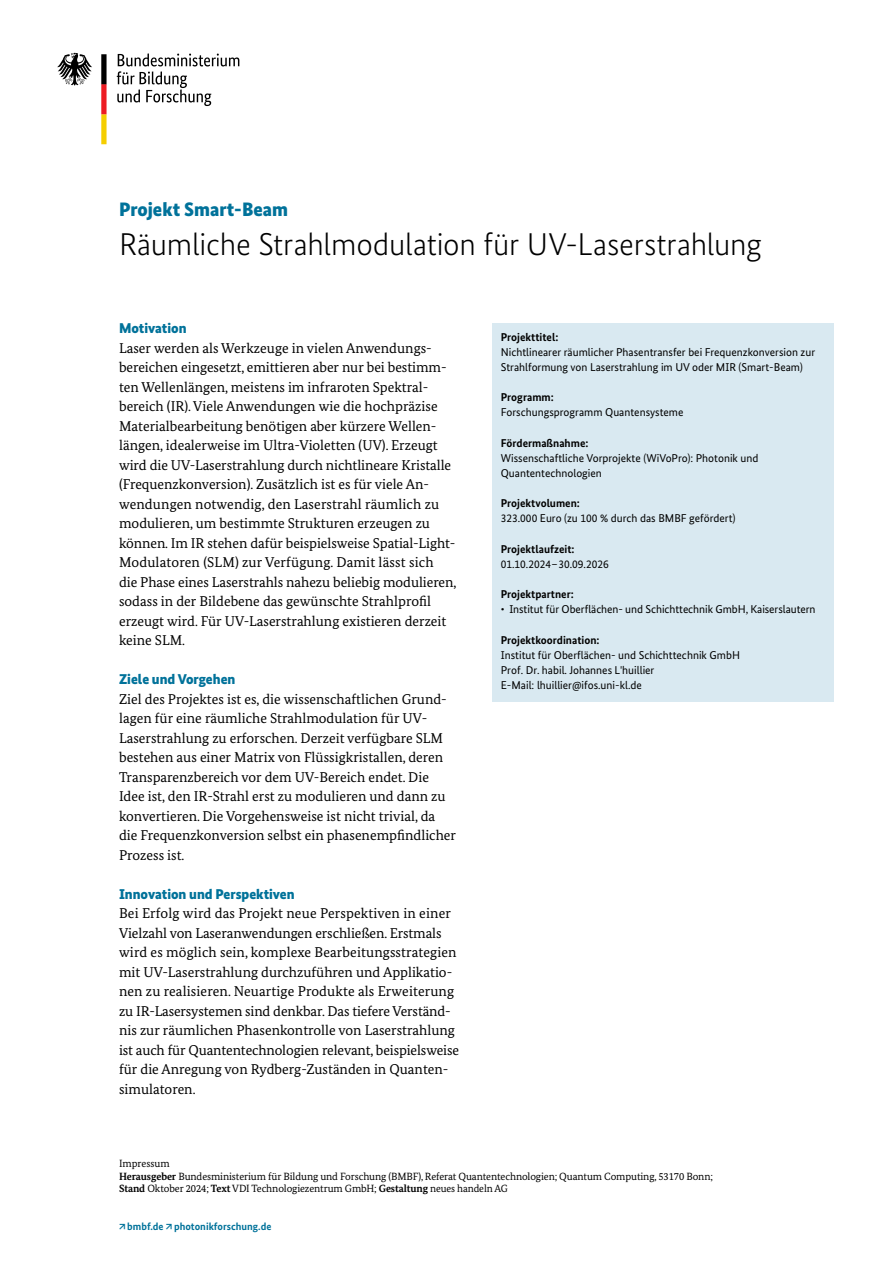
<style>
.page{position:relative;width:893px;height:1263px;background:#fff}
.page>*{position:absolute;margin:0;border:0;box-sizing:border-box;transform-origin:0 0}
.H1_Headline_schwarz{font:300 31.5px "Bundes Sans";letter-spacing:-.005em;color:#000}
.t1{font:900 19.5px "Bundes Sans";color:#00729a}
.t2{font:14.25px/19.5px "Bundes Serif";color:#000}
.H2_Headline{font:900 14.25px "Bundes Sans";color:#00729a}
.t3{font:11.4px/15.1px "Bundes Sans";color:#000}
.t4{font:700 11.4px "Bundes Sans";color:#000}
.H2_Impressum{font:10.5px/12.6px "Bundes Serif";letter-spacing:-.01em;color:#000}
.t5{font:700 10.5px "Bundes Sans";color:#00729a}
.s1{font-weight:700}
</style>
<div class="page">
<svg style="left:117px;top:53px;width:122px;height:53px"></svg>
<svg style="left:57px;top:53px;width:35px;height:33px"></svg>
<svg style="left:101px;top:54px;width:6px;height:90px"></svg>
<div style="left:492px;top:323px;width:341px;height:379px;background:#d9e9f1"></div>
<p class="t1" style="left:119px;top:198px;width:171px">Projekt Smart-Beam</p>
<h1 class="H1_Headline_schwarz" style="left:119px;top:227px;width:644px">Räumliche Strahlmodulation für UV-Laserstrahlung</h1>
<h2 class="H2_Headline" style="left:119px;top:320px;width:69px">Motivation</h2>
<p class="t2" style="left:119px;top:338px;width:339px">Laser werden als Werkzeuge in vielen Anwendungs&shy;bereichen eingesetzt, emittieren aber nur bei bestimm&shy;ten Wellenlängen, meistens im infraroten Spektral&shy;bereich (IR). Viele Anwendungen wie die hochpräzise Materialbearbeitung benötigen aber kürzere Wellen&shy;längen, idealerweise im Ultra-Violetten (UV). Erzeugt wird die UV-Laserstrahlung durch nichtlineare Kristalle (Frequenzkonversion). Zusätzlich ist es für viele An&shy;wendungen notwendig, den Laserstrahl räumlich zu modulieren, um bestimmte Strukturen erzeugen zu können. Im IR stehen dafür beispielsweise Spatial-Light-Modulatoren (SLM) zur Verfügung. Damit lässt sich<br>die Phase eines Laserstrahls nahezu beliebig modulieren, sodass in der Bildebene das gewünschte Strahlprofil erzeugt wird. Für UV-Laserstrahlung existieren derzeit keine SLM.</p>
<h2 class="H2_Headline" style="left:119px;top:671px;width:118px">Ziele und Vorgehen</h2>
<p class="t2" style="left:119px;top:689px;width:338px">Ziel des Projektes ist es, die wissenschaftlichen Grund&shy;lagen für eine räumliche Strahlmodulation für UV-Laserstrahlung zu erforschen. Derzeit verfügbare SLM bestehen aus einer Matrix von Flüssigkristallen, deren Transparenzbereich vor dem UV-Bereich endet. Die Idee ist, den IR-Strahl erst zu modulieren und dann zu konvertieren. Die Vorgehensweise ist nicht trivial, da die Frequenzkonversion selbst ein phasenempfindlicher Prozess ist.</p>
<h2 class="H2_Headline" style="left:119px;top:885px;width:177px">Innovation und Perspektiven</h2>
<p class="t2" style="left:119px;top:903px;width:342px">Bei Erfolg wird das Projekt neue Perspektiven in einer Vielzahl von Laseranwendungen erschließen. Erstmals wird es möglich sein, komplexe Bearbeitungsstrategien mit UV-Laserstrahlung durchzuführen und Applikatio&shy;nen zu realisieren. Neuartige Produkte als Erweiterung zu IR-Lasersystemen sind denkbar. Das tiefere Verständ&shy;nis zur räumlichen Phasenkontrolle von Laserstrahlung ist auch für Quantentechnologien relevant, beispielsweise für die Anregung von Rydberg-Zuständen in Quanten&shy;simulatoren.</p>
<p class="t4" style="left:501px;top:330px;width:59px">Projekttitel:</p>
<p class="t3" style="left:501px;top:344px;width:316px">Nichtlinearer räumlicher Phasentransfer bei Frequenzkonversion zur<br>Strahlformung von Laserstrahlung im UV oder MIR (Smart-Beam)</p>
<p class="t4" style="left:501px;top:390px;width:54px">Programm:</p>
<p class="t3" style="left:501px;top:405px;width:184px">Forschungsprogramm Quantensysteme</p>
<p class="t4" style="left:501px;top:436px;width:89px">Fördermaßnahme:</p>
<p class="t3" style="left:501px;top:450px;width:259px">Wissenschaftliche Vorprojekte (WiVoPro): Photonik und<br>Quantentechnologien</p>
<p class="t4" style="left:501px;top:496px;width:81px">Projektvolumen:</p>
<p class="t3" style="left:501px;top:511px;width:236px">323.000 Euro (zu 100 % durch das BMBF gefördert)</p>
<p class="t4" style="left:501px;top:542px;width:75px">Projektlaufzeit:</p>
<p class="t3" style="left:501px;top:556px;width:109px">01.10.2024–30.09.2026</p>
<p class="t4" style="left:501px;top:587px;width:74px">Projektpartner:</p>
<p class="t3" style="left:501px;top:602px;width:316px">• Institut für Oberflächen- und Schichttechnik GmbH, Kaiserslautern</p>
<p class="t3" style="left:501px;top:632px;width:241px"><span class="s1">Projektkoordination:<br></span>Institut für Oberflächen- und Schichttechnik GmbH Prof. Dr. habil. Johannes L'huillier<br>E-Mail: lhuillier@ifos.uni-kl.de</p>
<h2 class="H2_Impressum" style="left:119px;top:1157px;width:52px">Impressum</h2>
<p class="H2_Impressum" style="left:119px;top:1170px;width:595px"><span class="s1">Herausgeber</span> Bundesministerium für Bildung und Forschung (BMBF), Referat Quantentechnologien; Quantum Computing, 53170 Bonn;<br><span class="s1">Stand</span> Oktober 2024; <span class="s1">Text</span> VDI Technologiezentrum GmbH; <span class="s1">Gestaltung</span> neues handeln AG</p>
<p class="t5" style="left:119px;top:1220px;width:154px">↗bmbf.de ↗photonikforschung.de</p>
</div>
